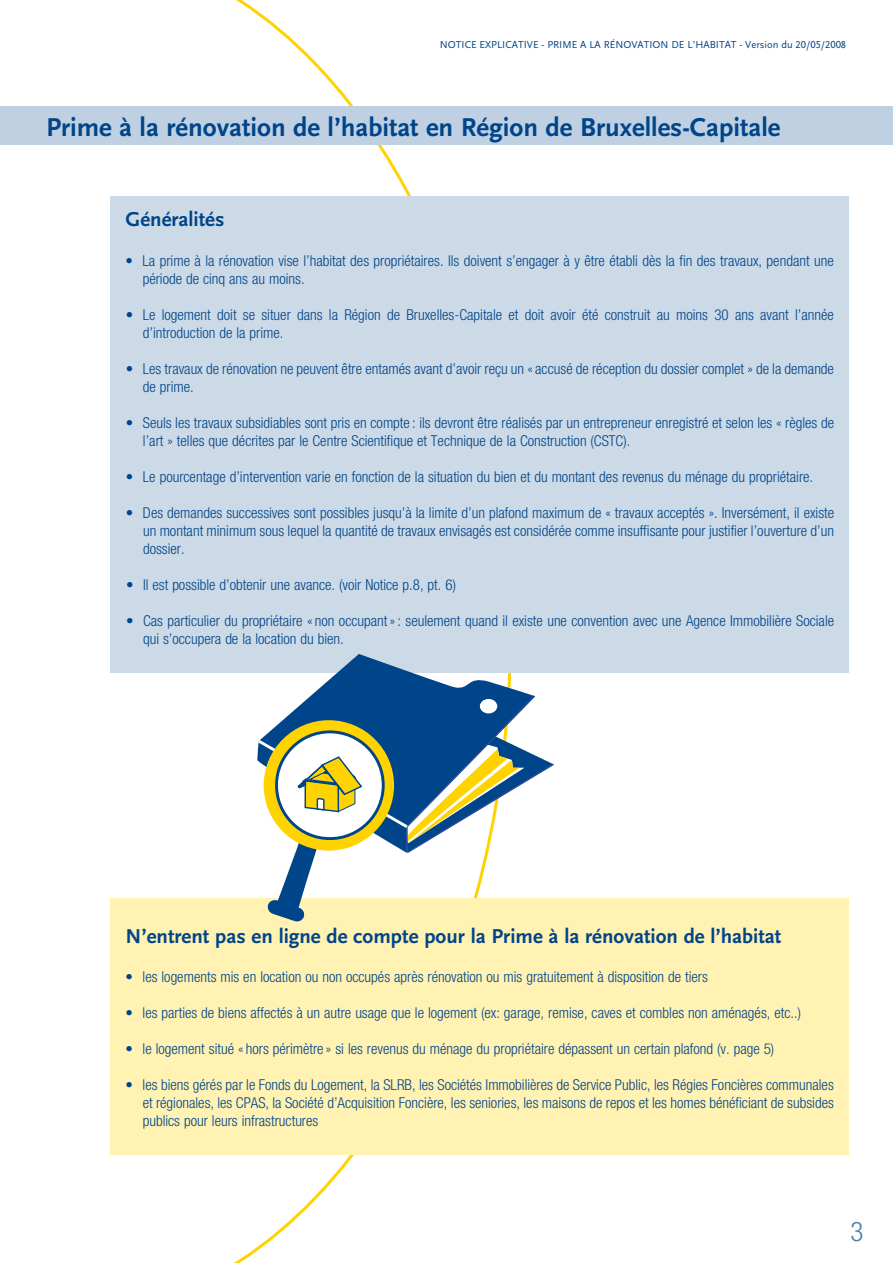
<style>
.page{position:relative;width:893px;height:1263px;background:#fff}
.page>*{position:absolute;margin:0;border:0;box-sizing:border-box;transform-origin:0 0}
.t1{font:700 27px "Scala Sans LF";color:#004489}
.t2{font:300 condensed 27px "Helvetica Neue LT Std";color:#4d7cac}
.t3{font:700 21px "Scala Sans LF";color:#004489}
.t4{font:300 condensed 15px/18px "Helvetica Neue LT Std";color:#004489}
.t5{font:10.5px "Scala Sans LF";color:#004489}
</style>
<div class="page">
<div style="left:0;top:106px;width:893px;height:39px;background:#bfd0e2"></div>
<div style="left:111px;top:898px;width:738px;height:257px;background:#fff2b3"></div>
<div style="left:111px;top:196px;width:738px;height:476px;background:#ccdae7"></div>
<svg style="left:259px;top:654px;width:276px;height:41px"></svg>
<svg style="left:257px;top:695px;width:297px;height:227px"></svg>
<p class="t5" style="left:440px;top:39px;width:183px">NOTICE EXPLICATIVE - PRI ME A LA RÉNOVATION</p>
<p class="t5" style="left:671px;top:39px;width:51px">DE L’HABITAT</p>
<p class="t5" style="left:739px;top:39px;width:108px">- VERSION DU 20/05/2008</p>
<h1 class="t1" style="left:46px;top:112px;width:736px">Prime à la rénovation de l’habitat en Région de Bruxelles-Capitale</h1>
<h2 class="t3" style="left:126px;top:208px;width:100px">Généralités</h2>
<p class="t4" style="left:143px;top:251px;width:693px;text-indent:-17px">• La prime à la rénovation vise l’habitat des propriétaires. Ils doivent s’engager à y être établi dès la fin des travaux, pendant une période de cinq ans au moins.</p>
<p class="t4" style="left:143px;top:305px;width:693px;text-indent:-17px">• Le logement doit se situer dans la Région de Bruxelles-Capitale et doit avoir été construit au moins 30 ans avant l’année d’introduction de la prime.</p>
<p class="t4" style="left:143px;top:359px;width:693px;text-indent:-17px">• Les travaux de rénovation ne peuvent être entamés avant d’avoir reçu un « accusé de réception du dossier complet » de la demande de prime.</p>
<p class="t4" style="left:143px;top:413px;width:693px;text-indent:-17px">• Seuls les travaux subsidiables sont pris en compte : ils devront être réalisés par un entrepreneur enregistré et selon les « règles de l’art » telles que décrites par le Centre Scientifique et Technique de la Construction (CSTC).</p>
<p class="t4" style="left:126px;top:467px;width:689px">• Le pourcentage d’intervention varie en fonction de la situation du bien et du montant des revenus du ménage du propriétaire.</p>
<p class="t4" style="left:143px;top:503px;width:693px;text-align:justify;text-indent:-17px">• Des demandes successives sont possibles jusqu’à la limite d’un plafond maximum de « travaux acceptés ». Inversément, il existe un montant minimum sous lequel la quantité de travaux envisagés est considérée comme insuffisante pour justifier l’ouverture d’un dossier.</p>
<p class="t4" style="left:126px;top:575px;width:331px">• Il est possible d’obtenir une avance. (voir Notice p.8, pt. 6)</p>
<p class="t4" style="left:143px;top:611px;width:693px;text-indent:-17px">• Cas particulier du propriétaire « non occupant»: seulement quand il existe une convention avec une Agence Immobilière Sociale qui s’occupera de la location du bien.</p>
<h2 class="t3" style="left:126px;top:924px;width:657px">N ’entrent pas en ligne de compte pour la Prime à la rénovation de l’habitat</h2>
<p class="t4" style="left:126px;top:968px;width:584px">• les logements mis en location ou non occupés après rénovation ou mis gratuitement à disposition de tiers</p>
<p class="t4" style="left:126px;top:1004px;width:677px">• les parties de biens affectés à un autre usage que le logement (ex: garage, remise, caves et combles non aménagés, etc..)</p>
<p class="t4" style="left:126px;top:1040px;width:650px">• le logement situé « hors périmètre » si les revenus du ménage du propriétaire dépassent un certain plafond (v. page 5)</p>
<p class="t4" style="left:143px;top:1076px;width:693px;text-align:justify;text-indent:-17px">• les biens gérés par le Fonds du Logement, la SLRB, les Sociétés Immobilières de Service Public, les Régies Foncières communales et régionales, les CPAS, la Société d’Acquisition Foncière, les seniories, les maisons de repos et les homes bénéficiant de subsides publics pour leurs infrastructures</p>
<h1 class="t2" style="left:850px;top:1215px;width:14px">3</h1>
</div>
